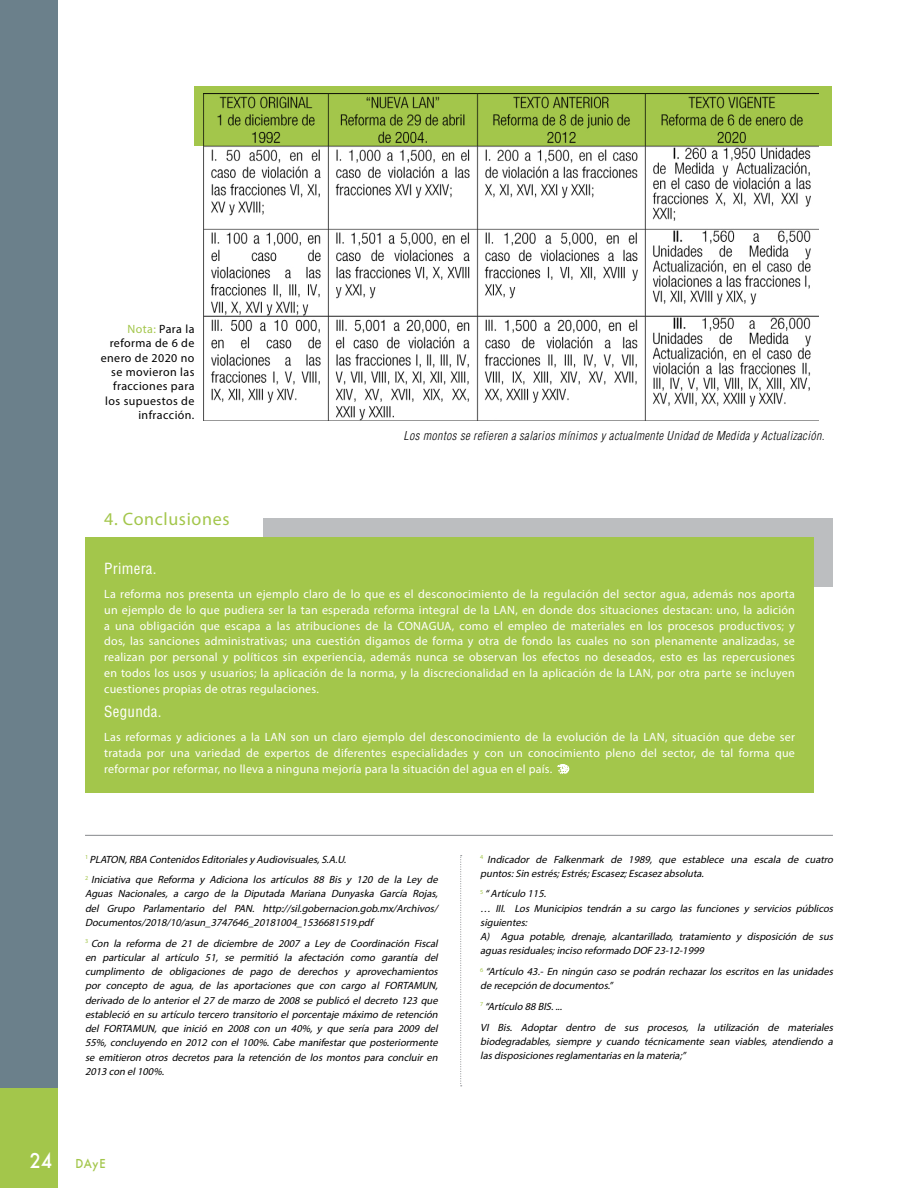
<style>
.page{position:relative;width:918px;height:1188px;background:#fff}
.page>*{position:absolute;margin:0;border:0;box-sizing:border-box;transform-origin:0 0}
.t1{font:18px "Myriad Pro";letter-spacing:.035em;color:#a3c64b}
.t2{font:condensed 15px "Helvetica LT Std";letter-spacing:.02em;color:#fff}
.t3{font:12px/15.8px "Myriad Pro";letter-spacing:.02em;color:#fff;text-align:justify}
.t4{font:12px/14.4px "Myriad Pro";letter-spacing:.035em;color:#000;text-align:right}
.t5{font:italic 300 condensed 12px "Helvetica LT Std";letter-spacing:.035em;color:#000}
.t6{font:500 12px "Futura";color:#a3c64b;scale:.91 1}
.t7{font:italic 10.5px/14.2px "Myriad Pro";letter-spacing:-.005em;color:#000}
.s1{color:#a3c64b}
.s2{font-size:19.8px;color:#fff}
</style>
<div class="page">
<div style="left:194px;top:86px;width:638px;height:60px;background:#a3c64b"></div>
<div style="left:264px;top:518px;width:569px;height:69px;background:#bcbec0"></div>
<div style="left:0;top:0;width:57px;height:1089px;background:#6b808b"></div>
<div style="left:0;top:1089px;width:57px;height:99px;background:#a3c64b"></div>
<div style="left:85px;top:538px;width:729px;height:255px;background:#a3c64b"></div>
<hr style="left:85px;top:835px;width:748px;height:1px;background:#939598">
<img style="left:203px;top:94px;width:615px;height:327px">
<svg style="left:460px;top:855px;width:2px;height:231px"></svg>
<svg style="left:558px;top:764px;width:12px;height:10px"></svg>
<p class="t4" style="left:101px;top:321px;width:95px"><span class="s1">Nota:</span> Para la reforma de 6 de enero de 2020 no se movieron las fracciones para los supuestos de infracción.</p>
<p class="t5" style="left:403px;top:429px;width:423px">Los montos se refieren a salarios mínimos y actualmente Unidad de Medida y Actualización.</p>
<h1 class="t1" style="left:104px;top:508px;width:127px">4. Conclusiones</h1>
<h2 class="t2" style="left:104px;top:559px;width:54px">Primera.</h2>
<p class="t3" style="left:104px;top:586px;width:692px">La reforma nos presenta un ejemplo claro de lo que es el desconocimiento de la regulación del sector agua, además nos aporta un ejemplo de lo que pudiera ser la tan esperada reforma integral de la LAN, en donde dos situaciones destacan: uno, la adición a una obligación que escapa a las atribuciones de la CONAGUA, como el empleo de materiales en los procesos productivos; y dos, las sanciones administrativas; una cuestión digamos de forma y otra de fondo las cuales no son plenamente analizadas, se realizan por personal y políticos sin experiencia, además nunca se observan los efectos no deseados, esto es las repercusiones en todos los usos y usuarios; la aplicación de la norma, y la discrecionalidad en la aplicación de la LAN, por otra parte se incluyen cuestiones propias de otras regulaciones.</p>
<h2 class="t2" style="left:104px;top:702px;width:59px">Segunda.</h2>
<p class="t3" style="left:104px;top:729px;width:692px">Las reformas y adiciones a la LAN son un claro ejemplo del desconocimiento de la evolución de la LAN, situación que debe ser tratada por una variedad de expertos de diferentes especialidades y con un conocimiento pleno del sector, de tal forma que reformar por reformar, no lleva a ninguna mejoría para la situación del agua en el país.</p>
<p class="t7" style="left:85px;top:852px;width:17px"><sup>1</sup> PLATO</p>
<p class="t7" style="left:85px;top:849px;width:357px;line-height:20.7px;text-indent:33px">N,RBA ContenidosEditorialesyAudiovisuales,S.A.U.<br><sup>2</sup> I niciativa que Reforma y Adiciona los artículos 88 Bis y 120 de la Ley de</p>
<p class="t7" style="left:85px;top:887px;width:357px;text-align:justify">Aguas Nacionales, a cargo de la Diputada Mariana Dunyaska García Rojas, del Grupo Parlamentario del PAN. http://sil.gobernacion.gob.mx/Archivos/ Documentos/2018/10/asun_3747646_20181004_1536681519.pdf</p>
<p class="t7" style="left:85px;top:936px;width:357px;text-align:justify"><sup>3</sup> Con la reforma de 21 de diciembre de 2007 a Ley de Coordinación Fiscal en particular al artículo 51, se permitió la afectación como garantía del cumplimento de obligaciones de pago de derechos y aprovechamientos por concepto de agua, de las aportaciones que con cargo al FORTA</p>
<p class="t7" style="left:85px;top:979px;width:357px;text-align:justify;text-indent:328px">MUN, derivado de lo anterior el 27 de marzo de 2008 se publicó el decreto 123 que estableció en su artículo tercero transitorio el porcentaje máximo de retención del FORTA</p>
<p class="t7" style="left:85px;top:1021px;width:357px;text-align:justify;text-indent:47px">MUN, que inició en 2008 con un 40%, y que sería para 2009 del 55%, concluyendo en 2012 con el 100%. Cabe manifestar que posteriormente se emitieron otros decretos para la retención de los montos para concluir en 2013 con el100%.</p>
<p class="t6" style="left:30px;top:1155px;width:85px"><span class="s2">24</span> DAyE</p>
<p class="t7" style="left:480px;top:852px;width:357px"><sup>4</sup> I ndicador de Falkenmark de 1989, que establece una escala de cuatro puntos:Sin estrés;Estrés;Escasez;Escasezabsoluta.</p>
<p class="t7" style="left:480px;top:887px;width:357px"><sup>5</sup> “Artículo 115.<br>… III. Los Municipios tendrán a su cargo las funciones y servicios públicos siguientes:<br>A) Agua potable, drenaje, alcantarillado, tratamiento y disposición de sus aguasresiduales;inciso reformado DOF 23-12-1999</p>
<p class="t7" style="left:480px;top:964px;width:357px"><sup>6</sup> “Artículo 43.- En ningún caso se podrán rechazar los escritos en las unidades de recepción de documentos.”</p>
<p class="t7" style="left:480px;top:996px;width:357px;line-height:20.7px"><sup>7</sup> “Artículo 88 BIS....<br>VI Bis. Adoptar dentro de sus procesos, la utilización de materiales</p>
<p class="t7" style="left:480px;top:1034px;width:357px">biodegradables, siempre y cuando técnicamente sean viables, atendiendo a lasdisposicionesreglamentariasen la materia;”</p>
</div>
